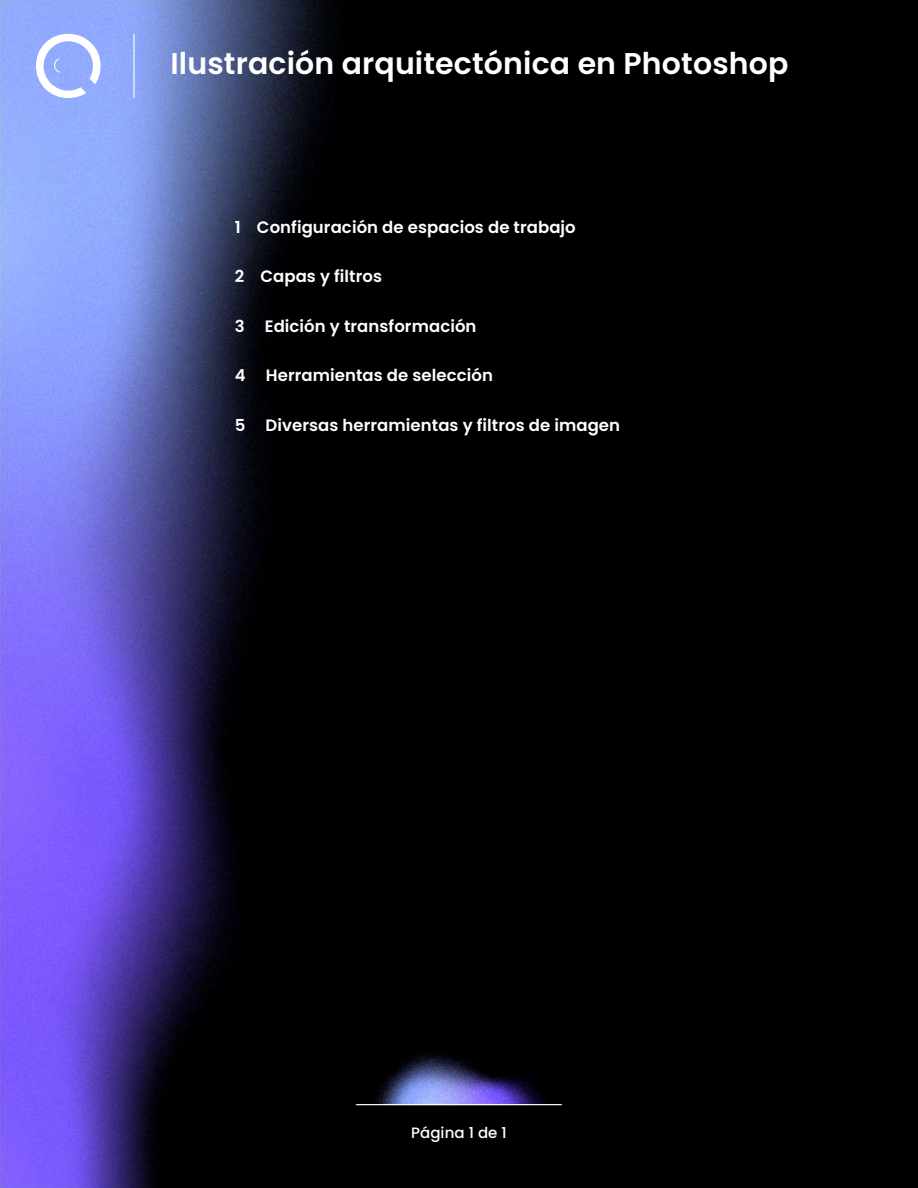
<style>
.page{position:relative;width:918px;height:1188px;background:#fff}
.page>*{position:absolute;margin:0;border:0;box-sizing:border-box;transform-origin:0 0}
.t1{font:600 30px "Poppins";letter-spacing:.005em;color:#fff}
.t2{font:600 16.5px "Poppins";letter-spacing:.005em;color:#fff}
.t3{font:500 15px "Poppins";letter-spacing:.005em;color:#fff}
</style>
<div class="page">
<img style="left:0;top:0;width:356px;height:1188px">
<div style="left:356px;top:0;width:562px;height:1188px;background:#000"></div>
<svg style="left:36px;top:34px;width:65px;height:64px"></svg>
<hr style="left:133px;top:34px;width:2px;height:64px;background:#fff">
<img style="left:295px;top:961px;width:268px;height:206px">
<div style="left:353px;top:1001px;width:218px;height:30px;background:#000"></div>
<hr style="left:356px;top:1104px;width:206px;height:1px;background:#fff">
<div style="left:351px;top:1024px;width:11px;height:79px;background:#000"></div>
<div style="left:558px;top:1024px;width:11px;height:79px;background:#000"></div>
<h1 class="t1" style="left:170px;top:46px;width:619px">Ilustración arquitectónica en Photoshop</h1>
<p class="t2" style="left:235px;top:217px;width:343px">1 Configuración de espacios de trabajo</p>
<p class="t2" style="left:235px;top:267px;width:149px">2 Capas y filtros</p>
<p class="t2" style="left:235px;top:316px;width:243px">3 Edición y transformación</p>
<p class="t2" style="left:235px;top:366px;width:260px">4 Herramientas de selección</p>
<p class="t2" style="left:235px;top:415px;width:387px">5 Diversas herramientas y filtros de imagen</p>
<p class="t3" style="left:411px;top:1124px;width:97px">Página 1 de 1</p>
</div>
